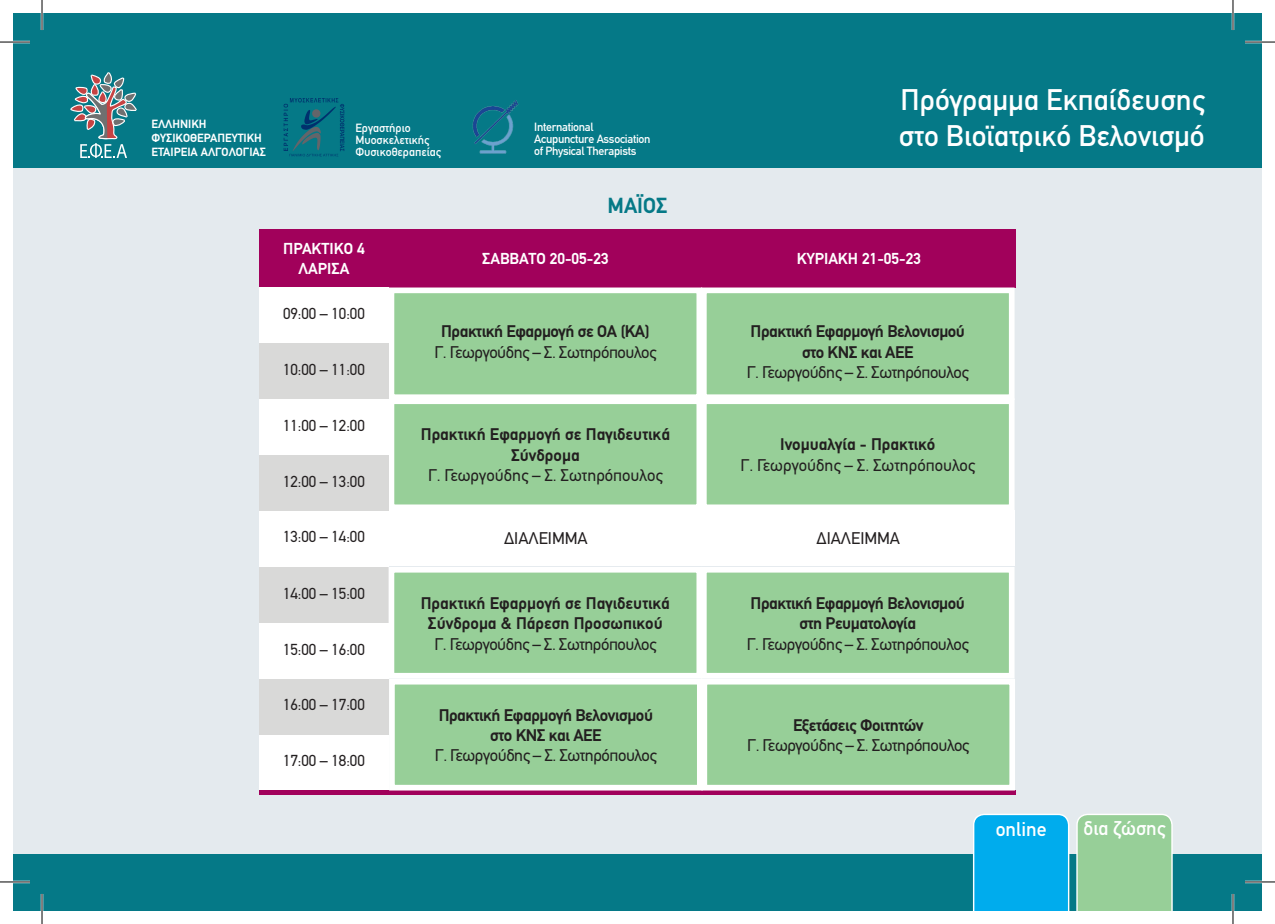
<style>
.page{position:relative;width:1275px;height:924px;background:#fff}
.page>*{position:absolute;margin:0;border:0;box-sizing:border-box;transform-origin:0 0}
.t1{font:500 30px/36px "PF Din Text";color:#fff}
.t2{font:700 22px "PF Din Text";color:#057987}
.t3{font:500 20px "PF Din Text";color:#fff}
.t4{font:17px "PF Din Text";letter-spacing:-.025em;color:#231f20}
.t5{font:700 17px/20.4px "PF Din Text";letter-spacing:-.025em;color:#231f20;text-align:center}
.t6{font:700 17px/20.4px "PF Din Text";color:#231f20;text-align:center}
.t7{font:17px "PF Din Text";color:#231f20}
.t8{font:16px "PF Din Text";color:#231f20}
.t9{font:700 16px/19.2px "PF Din Text";color:#fff;text-align:center}
.t10{font:500 12px/12px "PF Din Text";letter-spacing:-.025em;color:#fff}
.t11{font:700 12px/14px "PF Din Text";color:#fff}
.t12{font:500 12px/12px "PF Din Text";color:#fff}
</style>
<div class="page">
<div style="left:14px;top:14px;width:1247px;height:895px;background:#057987"></div>
<div style="left:14px;top:168px;width:1247px;height:685px;background:#e4eaee"></div>
<svg style="left:70px;top:72px;width:67px;height:86px"></svg>
<img style="left:472px;top:100px;width:47px;height:54px">
<svg style="left:284px;top:98px;width:60px;height:58px"></svg>
<div style="left:312px;top:109px;width:8px;height:9px;background:#63656a;border-radius:50%"></div>
<div style="left:973px;top:814px;width:96px;height:95px;background:#00aced"></div>
<div style="left:1076px;top:814px;width:96px;height:95px;background:#97cf98"></div>
<div style="left:259px;top:228px;width:129px;height:59px;background:#a1015b"></div>
<div style="left:702px;top:228px;width:313px;height:59px;background:#a1015b"></div>
<div style="left:388px;top:228px;width:314px;height:59px;background:#a1015b"></div>
<div style="left:388px;top:398px;width:314px;height:112px;background:#97cf98;border:6px solid #fff"></div>
<div style="left:388px;top:287px;width:314px;height:113px;background:#97cf98;border:6px solid #fff"></div>
<div style="left:259px;top:343px;width:129px;height:56px;background:#d9d9d8"></div>
<div style="left:259px;top:455px;width:129px;height:56px;background:#d9d9d8"></div>
<div style="left:259px;top:566px;width:129px;height:56px;background:#d9d9d8"></div>
<div style="left:259px;top:678px;width:129px;height:56px;background:#d9d9d8"></div>
<div style="left:259px;top:287px;width:129px;height:56px;background:#fff"></div>
<div style="left:259px;top:399px;width:129px;height:56px;background:#fff"></div>
<div style="left:259px;top:511px;width:129px;height:55px;background:#fff"></div>
<div style="left:259px;top:622px;width:129px;height:56px;background:#fff"></div>
<div style="left:259px;top:734px;width:129px;height:56px;background:#fff"></div>
<div style="left:259px;top:790px;width:756px;height:5px;background:#a1015b"></div>
<div style="left:388px;top:566px;width:314px;height:112px;background:#97cf98;border:6px solid #fff"></div>
<div style="left:389px;top:678px;width:313px;height:112px;background:#97cf98;border:6px solid #fff"></div>
<div style="left:389px;top:509px;width:313px;height:56px;background:#fff"></div>
<div style="left:701px;top:398px;width:313px;height:112px;background:#97cf98;border:6px solid #fff"></div>
<div style="left:701px;top:287px;width:313px;height:113px;background:#97cf98;border:6px solid #fff"></div>
<div style="left:701px;top:566px;width:313px;height:112px;background:#97cf98;border:6px solid #fff"></div>
<div style="left:701px;top:678px;width:314px;height:112px;background:#97cf98;border:6px solid #fff"></div>
<div style="left:701px;top:509px;width:314px;height:56px;background:#fff"></div>
<hr style="left:0;top:41px;width:30px;height:2px;background:#fff">
<hr style="left:1245px;top:41px;width:30px;height:2px;background:#fff">
<hr style="left:0;top:880px;width:30px;height:2px;background:#fff">
<hr style="left:1245px;top:880px;width:30px;height:2px;background:#fff">
<hr style="left:41px;top:0;width:2px;height:30px;background:#fff">
<hr style="left:41px;top:893px;width:2px;height:30px;background:#fff">
<hr style="left:1231px;top:0;width:3px;height:30px;background:#fff">
<hr style="left:1231px;top:893px;width:3px;height:30px;background:#fff">
<hr style="left:0;top:42px;width:30px;height:1px;background:#000">
<hr style="left:1245px;top:42px;width:30px;height:1px;background:#000">
<hr style="left:0;top:881px;width:30px;height:1px;background:#000">
<hr style="left:1245px;top:881px;width:30px;height:1px;background:#000">
<hr style="left:42px;top:0;width:1px;height:30px;background:#000">
<hr style="left:42px;top:893px;width:1px;height:30px;background:#000">
<hr style="left:1232px;top:0;width:1px;height:30px;background:#000">
<hr style="left:1232px;top:893px;width:1px;height:30px;background:#000">
<p class="t11" style="left:151px;top:116px;width:116px">ΕΛΛΗΝΙΚΗ<br>ΦΥΣΙΚΟΘΕΡΑΠΕΥΤΙΚΗ<br>ΕΤΑΙΡΕΙΑ ΑΛΓΟΛΟΓΙΑΣ</p>
<p class="t10" style="left:534px;top:120px;width:118px">International<br>Acupuncture Association of Physical Therapists</p>
<p class="t12" style="left:355px;top:122px;width:87px">Εργαστήριο<br>Μυοσκελετικής<br>Φυσικοθεραπείας</p>
<p class="t2" style="left:607px;top:193px;width:61px">ΜΑΪΟΣ</p>
<h1 class="t1" style="left:899px;top:82px;width:307px">Πρόγραμμα Εκπαίδευσης στο Βιοϊατρικό Βελονισμό</h1>
<p class="t9" style="left:283px;top:239px;width:83px">ΠΡΑΚΤΙΚΌ 4<br>ΛΆΡΙΣΑ</p>
<p class="t8" style="left:283px;top:304px;width:83px">09:00 – 10:00</p>
<p class="t8" style="left:283px;top:360px;width:83px">10:00 – 11:00</p>
<p class="t8" style="left:283px;top:415px;width:83px">11:00 – 12:00</p>
<p class="t8" style="left:283px;top:471px;width:83px">12:00 – 13:00</p>
<p class="t8" style="left:283px;top:527px;width:83px">13:00 – 14:00</p>
<p class="t8" style="left:283px;top:583px;width:83px">14:00 – 15:00</p>
<p class="t8" style="left:283px;top:639px;width:83px">15:00 – 16:00</p>
<p class="t8" style="left:283px;top:695px;width:83px">16:00 – 17:00</p>
<p class="t8" style="left:283px;top:751px;width:83px">17:00 – 18:00</p>
<p class="t9" style="left:482px;top:249px;width:128px">ΣΑΒΒΑΤΟ 20-05-23</p>
<p class="t9" style="left:797px;top:249px;width:126px">ΚΥΡΙΑΚΗ 21-05-23</p>
<p class="t5" style="left:441px;top:321px;width:210px">Πρακτική Εφαρμογή σε ΟΑ (ΚΑ)</p>
<p class="t4" style="left:434px;top:342px;width:223px">Γ. Γεωργούδης – Σ. Σωτηρόπουλος</p>
<p class="t6" style="left:421px;top:424px;width:251px">Πρακτική Εφαρμογή σε Παγιδευτικά<br>Σύνδρομα</p>
<p class="t7" style="left:428px;top:465px;width:236px">Γ. Γεωργούδης – Σ. Σωτηρόπουλος</p>
<p class="t7" style="left:504px;top:528px;width:85px">ΔΙΑΛΕΙΜΜΑ</p>
<p class="t6" style="left:421px;top:592px;width:251px">Πρακτική Εφαρμογή σε Παγιδευτικά<br>Σύνδρομα &amp; Πάρεση Προσωπικού</p>
<p class="t4" style="left:434px;top:633px;width:223px">Γ. Γεωργούδης – Σ. Σωτηρόπουλος</p>
<p class="t5" style="left:439px;top:704px;width:216px">Πρακτική Εφαρμογή Βελονισμού στο ΚΝΣ και ΑΕΕ</p>
<p class="t4" style="left:435px;top:745px;width:223px">Γ. Γεωργούδης – Σ. Σωτηρόπουλος</p>
<p class="t5" style="left:750px;top:321px;width:216px">Πρακτική Εφαρμογή Βελονισμού στο ΚΝΣ και ΑΕΕ</p>
<p class="t4" style="left:747px;top:362px;width:223px">Γ. Γεωργούδης – Σ. Σωτηρόπουλος</p>
<p class="t6" style="left:780px;top:434px;width:157px">Ινομυαλγία - Πρακτικό</p>
<p class="t7" style="left:740px;top:455px;width:236px">Γ. Γεωργούδης – Σ. Σωτηρόπουλος</p>
<p class="t7" style="left:816px;top:528px;width:85px">ΔΙΑΛΕΙΜΜΑ</p>
<p class="t5" style="left:750px;top:592px;width:216px">Πρακτική Εφαρμογή Βελονισμού στη Ρευματολογία</p>
<p class="t4" style="left:747px;top:633px;width:223px">Γ. Γεωργούδης – Σ. Σωτηρόπουλος</p>
<p class="t5" style="left:793px;top:714px;width:132px">Εξετάσεις Φοιτητών</p>
<p class="t4" style="left:747px;top:735px;width:223px">Γ. Γεωργούδης – Σ. Σωτηρόπουλος</p>
<p class="t3" style="left:995px;top:817px;width:52px">online</p>
<p class="t3" style="left:1083px;top:816px;width:83px">δια ζώσης</p>
</div>
